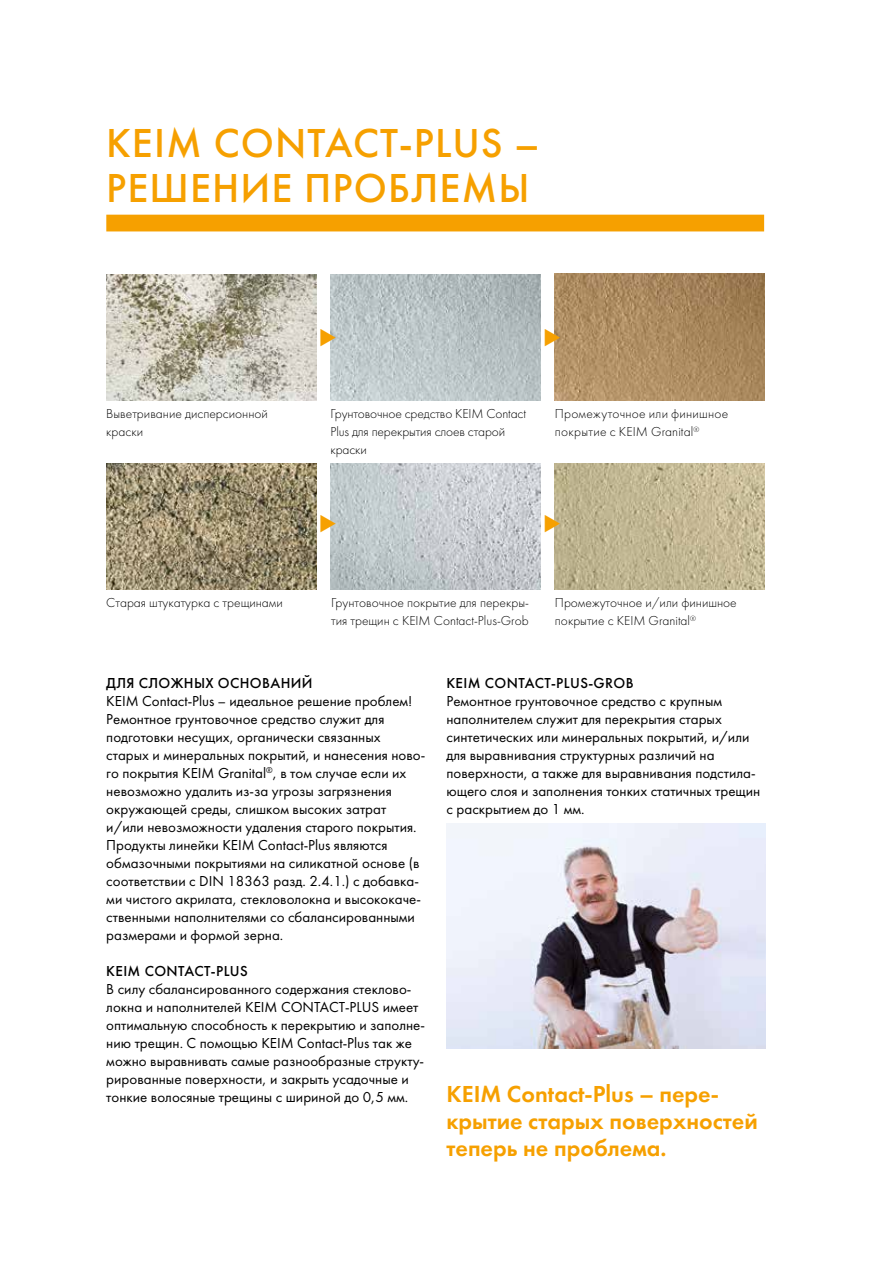
<style>
.page{position:relative;width:893px;height:1263px;background:#fff}
.page>*{position:absolute;margin:0;border:0;box-sizing:border-box;transform-origin:0 0}
.t1{font:42px/45px "Futura Medium C";letter-spacing:.025em;color:#f6a000}
.t2{font:24px/27px "Futura Demi C";color:#f6a000}
.t3{font:15px/18px "Futura Book C";color:#000}
.t4{font:15px "Futura Medium C";letter-spacing:.025em;color:#000}
.t5{font:13.5px/18px "Futura Light C";color:#000}
.t6{font:13.5px/18px "Futura Light C";letter-spacing:.02em;color:#000}
</style>
<div class="page">
<img style="left:555px;top:463px;width:210px;height:126px">
<div style="left:106px;top:215px;width:658px;height:16px;background:#f6a000"></div>
<img style="left:106px;top:274px;width:210px;height:126px">
<img style="left:106px;top:463px;width:210px;height:126px">
<img style="left:331px;top:274px;width:209px;height:126px">
<img style="left:331px;top:463px;width:209px;height:126px">
<img style="left:555px;top:273px;width:210px;height:127px">
<img style="left:446px;top:823px;width:319px;height:225px">
<svg style="left:330px;top:329px;width:6px;height:18px"></svg>
<svg style="left:554px;top:329px;width:6px;height:18px"></svg>
<svg style="left:330px;top:515px;width:6px;height:17px"></svg>
<svg style="left:554px;top:515px;width:6px;height:17px"></svg>
<h1 class="t1" style="left:106px;top:121px;width:434px">KEIM CONTACT-PLUS –<br>РЕШЕНИЕ ПРОБЛЕМЫ</h1>
<p class="t5" style="left:106px;top:405px;width:163px">Выветривание дисперсионной краски</p>
<p class="t5" style="left:331px;top:405px;width:197px">Грунтовочное средство KEIM Contact<br>Plus для перекрытия слоев старой краски</p>
<p class="t6" style="left:555px;top:405px;width:175px">Промежуточное или финишное покрытие с KEIM Granital<sup>®</sup></p>
<p class="t5" style="left:106px;top:594px;width:178px">Старая штукатурка с трещинами</p>
<p class="t5" style="left:331px;top:594px;width:199px">Грунтовочное покрытие для перекры&shy;тия трещин с KEIM Contact-Plus-Grob</p>
<p class="t5" style="left:555px;top:594px;width:183px">Промежуточное и/или финишное покрытие с KEIM Granital<sup>®</sup></p>
<p class="t4" style="left:106px;top:674px;width:208px">ДЛЯ СЛОЖНЫХ ОСНОВАНИЙ</p>
<p class="t3" style="left:106px;top:692px;width:320px">KEIM Contact-Plus – идеальное решение проблем!<br>Ремонтное грунтовочное средство служит для подготовки несущих, органически связанных старых и минеральных покрытий, и нанесения ново&shy;го покрытия KEIM Granital<sup>®</sup>, в том случае если их невозможно удалить из-за угрозы загрязнения окружающей среды, cлишком высоких затрат и/или невозможности удаления старого покрытия.<br>Продукты линейки KEIM Contact-Plus являются обмазочными покрытиями на силикатной основе (в соответствии с DIN 18363 разд. 2.4.1.) c добавка&shy;ми чистого акрилата, стекловолокна и высококаче&shy;ственными наполнителями со сбалансированными размерами и формой зерна.</p>
<p class="t4" style="left:106px;top:962px;width:143px">KEIM CONTACT-PLUS</p>
<p class="t3" style="left:106px;top:980px;width:320px">В силу сбалансированного содержания стеклово&shy;локна и наполнителей KEIM CONTACT-PLUS имеет оптимальную способность к перекрытию и заполне&shy;нию трещин. С помощью KEIM Contact-Plus так же можно выравнивать самые разнообразные структу&shy;рированные поверхности, и закрыть усадочные и тонкие волосяные трещины с шириной до 0,5 мм.</p>
<p class="t4" style="left:446px;top:674px;width:189px">KEIM CONTACT-PLUS-GROB</p>
<p class="t3" style="left:446px;top:692px;width:315px">Ремонтное грунтовочное средство с крупным наполнителем служит для перекрытия старых синтетических или минеральных покрытий, и/или для выравнивания структурных различий на поверхности, а также для выравнивания подстила&shy;ющего слоя и заполнения тонких статичных трещин с раскрытием до 1 мм.</p>
<h2 class="t2" style="left:446px;top:1080px;width:313px">KEIM Contact-Plus – пере&shy;крытие старых поверхностей теперь не проблема.</h2>
</div>
